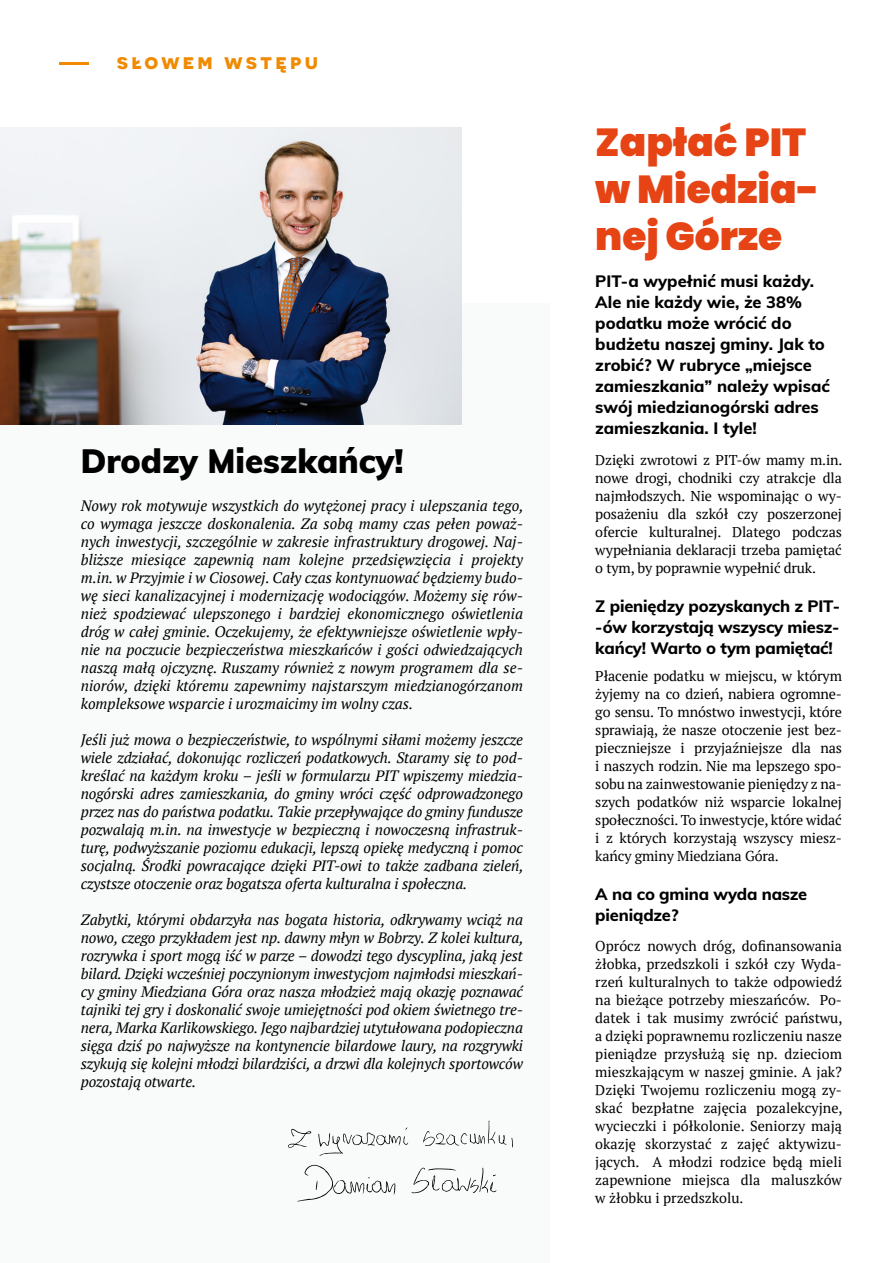
<style>
.page{position:relative;width:893px;height:1263px;background:#fff}
.page>*{position:absolute;margin:0;border:0;box-sizing:border-box;transform-origin:0 0}
.t1{font:900 39px/46.8px "Poppins";color:#e64415}
.t2{font:900 33px "Muli";color:#000}
.t3{font:700 21px "Novecentosanswide";letter-spacing:.15em;color:#f08a00}
.t4{font:800 16.5px/21px "Muli";color:#000}
.t5{font:italic 15px/18px "PT Serif";letter-spacing:-.01em;color:#000;text-align:justify}
.t6{font:14.25px/18px "PT Serif";letter-spacing:-.01em;color:#000;text-align:justify}
</style>
<div class="page">
<hr style="left:60px;top:63px;width:29px;height:2px;background:#f08a00">
<div style="left:0;top:303px;width:549px;height:960px;background:#f9fafa"></div>
<svg style="left:288px;top:1128px;width:24px;height:20px"></svg>
<svg style="left:423px;top:1120px;width:90px;height:28px"></svg>
<svg style="left:318px;top:1127px;width:90px;height:29px"></svg>
<svg style="left:297px;top:1165px;width:98px;height:37px"></svg>
<svg style="left:411px;top:1167px;width:86px;height:27px"></svg>
<img style="left:0;top:128px;width:461px;height:297px">
<h3 class="t3" style="left:117px;top:49px;width:203px">słowem wstępu</h3>
<h2 class="t2" style="left:81px;top:437px;width:324px">Drodzy Mieszkańcy!</h2>
<p class="t5" style="left:81px;top:496px;width:444px">Nowy rok motywuje wszystkich do wytężonej pracy i ulepszania tego, co wymaga jeszcze doskonalenia. Za sobą mamy czas pełen poważ&shy;nych inwestycji, szczególnie w zakresie infrastruktury drogowej. Naj&shy;bliższe miesiące zapewnią nam kolejne przedsięwzięcia i projekty m.in. w Przyjmie i w Ciosowej. Cały czas kontynuować będziemy budo&shy;wę sieci kanalizacyjnej i modernizację wodociągów. Możemy się rów&shy;nież spodziewać ulepszonego i bardziej ekonomicznego oświetlenia dróg w całej gminie. Oczekujemy, że efektywniejsze oświetlenie wpły&shy;nie na poczucie bezpieczeństwa mieszkańców i gości odwiedzających naszą małą ojczyznę. Ruszamy również z nowym programem dla se&shy;niorów, dzięki któremu zapewnimy najstarszym miedzianogórzanom kompleksowe wsparcie i urozmaicimy im wolny czas.</p>
<p class="t5" style="left:81px;top:730px;width:444px">Jeśli już mowa o bezpieczeństwie, to wspólnymi siłami możemy jeszcze wiele zdziałać, dokonując rozliczeń podatkowych. Staramy się to pod&shy;kreślać na każdym kroku – jeśli w formularzu PIT wpiszemy miedzia&shy;nogórski adres zamieszkania, do gminy wróci część odprowadzonego przez nas do państwa podatku. Takie przepływające do gminy fundusze pozwalają m.in. na inwestycje w bezpieczną i nowoczesną infrastruk&shy;turę, podwyższanie poziomu edukacji, lepszą opiekę medyczną i pomoc socjalną. Środki powracające dzięki PIT-owi to także zadbana zieleń, czystsze otoczenie oraz bogatsza oferta kulturalna i społeczna.</p>
<p class="t5" style="left:81px;top:910px;width:444px">Zabytki, którymi obdarzyła nas bogata historia, odkrywamy wciąż na nowo, czego przykładem jest np. dawny młyn w Bobrzy. Z kolei kultura, rozrywka i sport mogą iść w parze – dowodzi tego dyscyplina, jaką jest bilard. Dzięki wcześniej poczynionym inwestycjom najmłodsi mieszkań&shy;cy gminy Miedziana Góra oraz nasza młodzież mają okazję poznawać tajniki tej gry i doskonalić swoje umiejętności pod okiem świetnego tre&shy;nera, Marka Karlikowskiego. Jego najbardziej utytułowana podopieczna sięga dziś po najwyższe na kontynencie bilardowe laury, na rozgrywki szykują się kolejni młodzi bilardziści, a drzwi dla kolejnych sportowców pozostają otwarte.</p>
<h1 class="t1" style="left:595px;top:119px;width:225px">Zapłać PIT w Miedzia&shy;nej Górze</h1>
<p class="t4" style="left:595px;top:269px;width:236px">PIT-a wypełnić musi każdy.<br>Ale nie każdy wie, że 38% podatku może wrócić do budżetu naszej gminy. Jak to zrobić? W rubryce „miejsce zamieszkania” należy wpisać swój miedzianogórski adres zamieszkania. I tyle!</p>
<p class="t6" style="left:595px;top:451px;width:249px">Dzięki zwrotowi z PIT-ów mamy m.in. nowe drogi, chodniki czy atrakcje dla najmłodszych. Nie wspominając o wy&shy;posażeniu dla szkół czy poszerzonej ofercie kulturalnej. Dlatego podczas wypełniania deklaracji trzeba pamiętać o tym, by poprawnie wypełnić druk.</p>
<p class="t4" style="left:595px;top:595px;width:246px;text-align:justify">Z pieniędzy pozyskanych z PIT--ów korzystają wszyscy miesz&shy;kańcy! Warto o tym pamiętać!</p>
<p class="t6" style="left:595px;top:667px;width:248px">Płacenie podatku w miejscu, w którym żyjemy na co dzień, nabiera ogromne&shy;go sensu. To mnóstwo inwestycji, które sprawiają, że nasze otoczenie jest bez&shy;pieczniejsze i przyjaźniejsze dla nas i naszych rodzin. Nie ma lepszego spo&shy;sobu na zainwestowanie pieniędzy z na&shy;szych podatków niż wsparcie lokalnej społeczności. To inwestycje, które widać i z których korzystają wszyscy miesz&shy;kańcy gminy Miedziana Góra.</p>
<p class="t4" style="left:595px;top:883px;width:214px">A na co gmina wyda nasze pieniądze?</p>
<p class="t6" style="left:595px;top:937px;width:249px">Oprócz nowych dróg, dofinansowania żłobka, przedszkoli i szkół czy Wyda&shy;rzeń kulturalnych to także odpowiedź na bieżące potrzeby mieszańców. Po&shy;datek i tak musimy zwrócić państwu, a dzięki poprawnemu rozliczeniu nasze pieniądze przysłużą się np. dzieciom mieszkającym w naszej gminie. A jak?<br>Dzięki Twojemu rozliczeniu mogą zy&shy;skać bezpłatne zajęcia pozalekcyjne, wycieczki i półkolonie. Seniorzy mają okazję skorzystać z zajęć aktywizu&shy;jących. A młodzi rodzice będą mieli zapewnione miejsca dla maluszków w żłobku i przedszkolu.</p>
</div>
